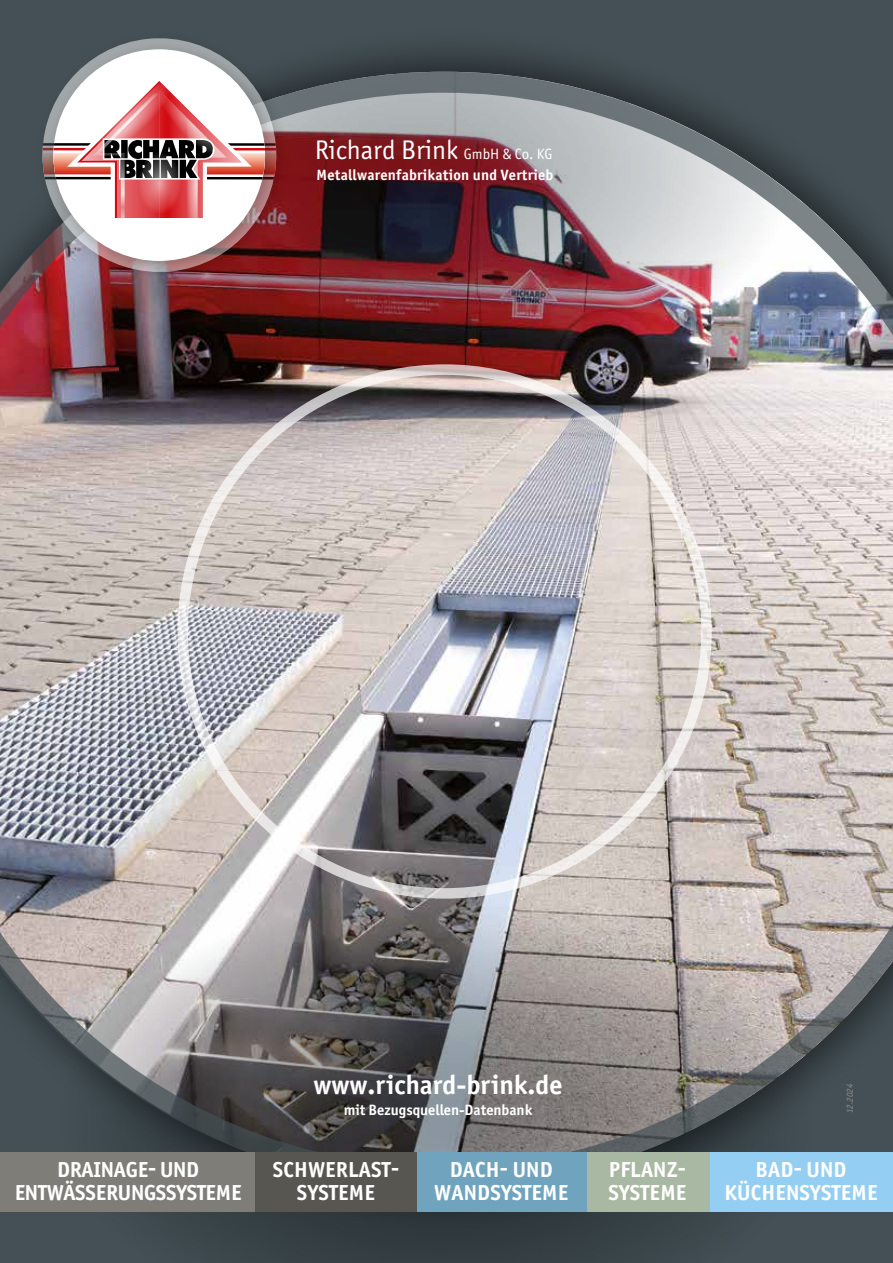
<style>
.page{position:relative;width:893px;height:1263px;background:#fff}
.page>*{position:absolute;margin:0;border:0;box-sizing:border-box;transform-origin:0 0}
.t1{font:27px "Officina Sans ITC Pro";color:#fff}
.t2{font:700 27px "Officina Sans ITC Pro";color:#fff}
.t3{font:700 21.75px/23.2px "Officina Sans ITC Pro";letter-spacing:.01em;color:#fff;text-align:center}
.t4{font:700 21.75px/23.2px "Officina Sans ITC Pro";letter-spacing:-.01em;color:#fff;text-align:center}
.t5{font:700 15px "Officina Sans ITC Pro";letter-spacing:.02em;color:#fff}
.t6{font:700 15px "Officina Sans ITC Pro";color:#fff}
.t7{font:italic 9px "Officina Sans ITC Pro";color:#909090}
.s1{font-size:15px}
</style>
<div class="page">
<div style="left:0;top:0;width:893px;height:460px;background:#000;opacity:.5"></div>
<svg style="left:60px;top:1212px;width:756px;height:51px;background:#384348"></svg>
<img style="left:0;top:72px;width:893px;height:1080px">
<div style="left:34px;top:30px;width:258px;height:258px;background:#000;opacity:.25"></div>
<svg style="left:37px;top:33px;width:245px;height:245px;background:#4c5055"></svg>
<hr style="left:40px;top:143px;width:238px;height:3px;background:#000">
<hr style="left:40px;top:177px;width:238px;height:2px;background:#000">
<hr style="left:40px;top:148px;width:238px;height:3px;background:#d20a11">
<div style="left:45px;top:40px;width:237px;height:237px;background:#000;opacity:.25"></div>
<div style="left:53px;top:49px;width:212px;height:212px;background:#fff;border-radius:50%"></div>
<svg style="left:42px;top:75px;width:234px;height:147px"></svg>
<div style="left:587px;top:1152px;width:123px;height:60px;background:#a9b8a2"></div>
<div style="left:417px;top:1152px;width:170px;height:60px;background:#70a3bd"></div>
<div style="left:0;top:1152px;width:255px;height:60px;background:#7e7d77"></div>
<div style="left:255px;top:1152px;width:162px;height:60px;background:#575651"></div>
<div style="left:710px;top:1152px;width:183px;height:60px;background:#94cef2"></div>
<p class="t1" style="left:315px;top:134px;width:239px">Richard Brink <span class="s1">GmbH &amp; Co. KG</span></p>
<p class="t5" style="left:317px;top:165px;width:238px">Metallwarenfabrikation und Vertrieb</p>
<p class="t2" style="left:314px;top:1068px;width:250px">www.richard-brink.de</p>
<p class="t6" style="left:344px;top:1100px;width:190px">mit Bezugsquellen-Datenbank</p>
<p class="t7" style="left:844px;top:1113px;width:31px;rotate:-90deg">12.2024</p>
<p class="t4" style="left:15px;top:1157px;width:228px">DRAINAGE- UND<br>ENTWÄSSERUNGSSYSTEME</p>
<p class="t3" style="left:273px;top:1157px;width:128px">SCHWERLAST-<br>SYSTEME</p>
<p class="t3" style="left:725px;top:1157px;width:154px">BAD- UND<br>KÜCHENSYSTEME</p>
<p class="t3" style="left:434px;top:1157px;width:135px">DACH- UND<br>WANDSYSTEME</p>
<p class="t3" style="left:608px;top:1157px;width:79px;text-align:left">PFLANZ-<br>SYSTEME</p>
</div>
